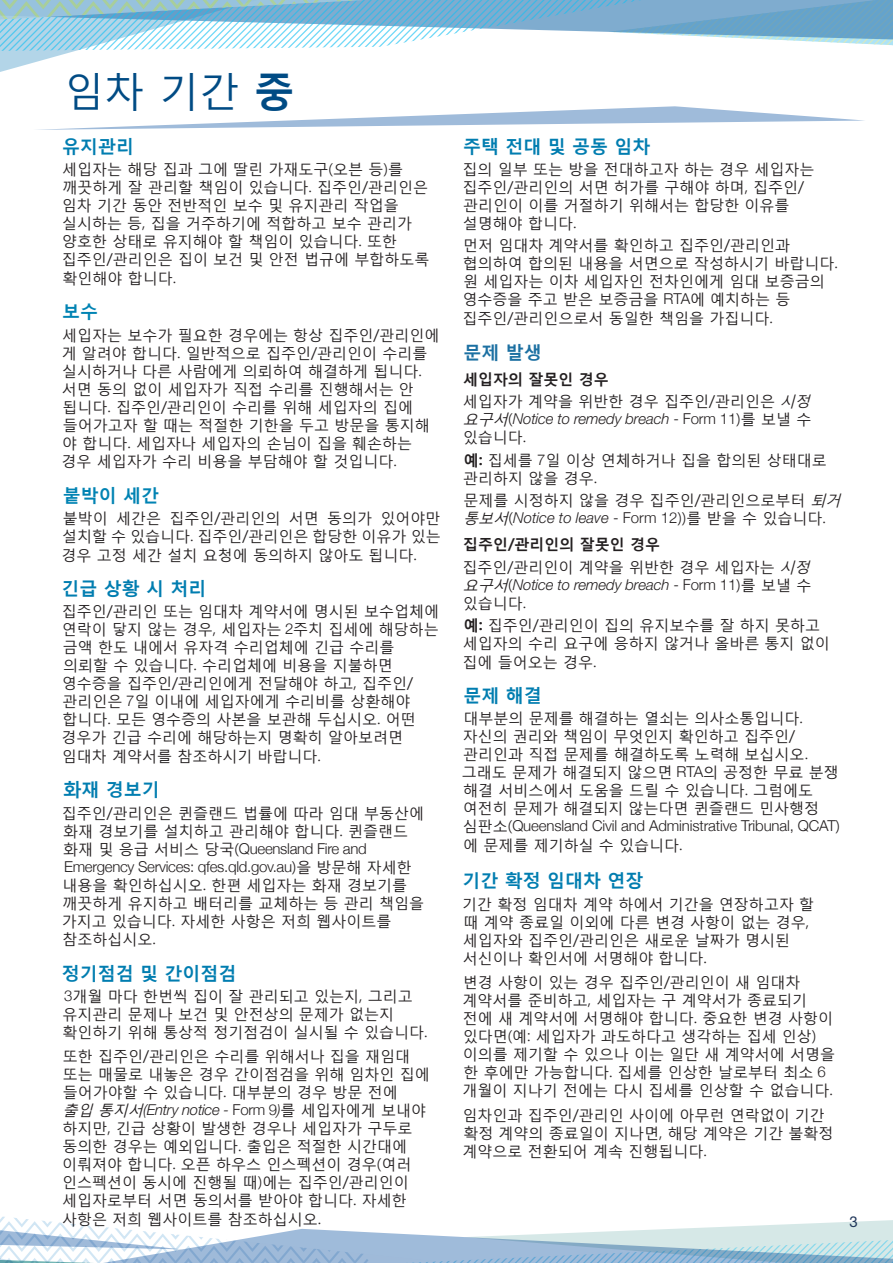
<style>
.page{position:relative;width:893px;height:1263px;background:#fff}
.page>*{position:absolute;margin:0;border:0;box-sizing:border-box;transform-origin:0 0}
.t1{font:40.5px "Malgun Gothic";color:#004b84}
.t2{font:700 18px "Malgun Gothic";color:#007db0}
.t3{font:700 18px "Malgun Gothic";color:#0083b3}
.t4{font:700 18px "Malgun Gothic";color:#1c70a2}
.t5{font:15px/18.1px "Malgun Gothic";color:#231f20}
.t6{font:italic 300 15px "Helvetica Neue";letter-spacing:-.01em;color:#231f20}
.t7{font:300 15px/18px "Helvetica Neue";letter-spacing:-.02em;color:#231f20}
.t8{font:15px "Helvetica Neue";color:#21385b}
.s1{font-weight:700}
.s2{font-family:"Helvetica Neue";font-weight:300}
.s3{font-family:"Malgun Gothic";font-weight:400}
.s4{font-style:normal}
.s5{font-family:"Malgun Gothic";font-weight:400;font-style:normal}
.s6{font-style:italic}
</style>
<div class="page">
<svg style="left:37px;top:106px;width:827px;height:24px"></svg>
<svg style="left:0;top:0;width:893px;height:72px"></svg>
<svg style="left:0;top:1216px;width:893px;height:47px"></svg>
<h1 class="t1" style="left:64px;top:66px;width:232px">임차 기간 <span class="s1">중</span></h1>
<p class="t2" style="left:62px;top:135px;width:74px">유지관리</p>
<p class="t5" style="left:62px;top:160px;width:369px">세입자는 해당 집과 그에 딸린 가재도구(오븐 등)를 깨끗하게 잘 관리할 책임이 있습니다. 집주인/관리인은 임차 기간 동안 전반적인 보수 및 유지관리 작업을 실시하는 등, 집을 거주하기에 적합하고 보수 관리가 양호한 상태로 유지해야 할 책임이 있습니다. 또한 집주인/관리인은 집이 보건 및 안전 법규에 부합하도록 확인해야 합니다.</p>
<p class="t3" style="left:62px;top:300px;width:37px">보수</p>
<p class="t5" style="left:62px;top:325px;width:379px">세입자는 보수가 필요한 경우에는 항상 집주인/관리인에 게 알려야 합니다. 일반적으로 집주인/관리인이 수리를 실시하거나 다른 사람에게 의뢰하여 해결하게 됩니다. 서면 동의 없이 세입자가 직접 수리를 진행해서는 안 됩니다. 집주인/관리인이 수리를 위해 세입자의 집에 들어가고자 할 때는 적절한 기한을 두고 방문을 통지해 야 합니다. 세입자나 세입자의 손님이 집을 훼손하는 경우 세입자가 수리 비용을 부담해야 할 것입니다.</p>
<p class="t3" style="left:63px;top:483px;width:98px">붙박이 세간</p>
<p class="t5" style="left:62px;top:509px;width:381px;text-align:justify">붙박이 세간은 집주인/관리인의 서면 동의가 있어야만 설치할 수 있습니다. 집주인/관리인은 합당한 이유가 있는 경우 고정 세간 설치 요청에 동의하지 않아도 됩니다.</p>
<p class="t2" style="left:61px;top:577px;width:147px">긴급 상황 시 처리</p>
<p class="t5" style="left:62px;top:602px;width:379px">집주인/관리인 또는 임대차 계약서에 명시된 보수업체에 연락이 닿지 않는 경우, 세입자는 <span class="s2">2</span>주치 집세에 해당하는 금액 한도 내에서 유자격 수리업체에 긴급 수리를 의뢰할 수 있습니다. 수리업체에 비용을 지불하면 영수증을 집주인/관리인에게 전달해야 하고, 집주인/ 관리인은 <span class="s2">7</span>일 이내에 세입자에게 수리비를 상환해야 합니다. 모든 영수증의 사본을 보관해 두십시오. 어떤 경우가 긴급 수리에 해당하는지 명확히 알아보려면 임대차 계약서를 참조하시기 바랍니다.</p>
<p class="t2" style="left:64px;top:778px;width:98px">화재 경보기</p>
<p class="t5" style="left:62px;top:803px;width:364px">집주인/관리인은 퀸즐랜드 법률에 따라 임대 부동산에 화재 경보기를 설치하고 관리해야 합니다. 퀸즐랜드</p>
<p class="t7" style="left:63px;top:839px;width:350px"><span class="s3">화재 및 응급 서비스 당국(</span>Queensland Fire and<br>Emergency Services: qfes.qld.gov.au<span class="s3">)을 방문해 자세한</span></p>
<p class="t5" style="left:62px;top:875px;width:364px">내용을 확인하십시오. 한편 세입자는 화재 경보기를 깨끗하게 유지하고 배터리를 교체하는 등 관리 책임을 가지고 있습니다. 자세한 사항은 저희 웹사이트를 참조하십시오.</p>
<p class="t2" style="left:62px;top:962px;width:176px">정기점검 및 간이점검</p>
<p class="t5" style="left:63px;top:987px;width:366px"><span class="s2">3</span>개월 마다 한번씩 집이 잘 관리되고 있는지, 그리고 유지관리 문제나 보건 및 안전상의 문제가 없는지 확인하기 위해 통상적 정기점검이 실시될 수 있습니다.</p>
<p class="t5" style="left:63px;top:1047px;width:369px">또한 집주인/관리인은 수리를 위해서나 집을 재임대 또는 매물로 내놓은 경우 간이점검을 위해 임차인 집에 들어가야할 수 있습니다. 대부분의 경우 방문 전에</p>
<p class="t6" style="left:63px;top:1101px;width:365px"><span class="s3">출입 통지서</span>(Entry notice - <span class="s4">Form 9</span>)<span class="s5">를 세입자에게 보내야</span></p>
<p class="t5" style="left:62px;top:1119px;width:352px">하지만, 긴급 상황이 발생한 경우나 세입자가 구두로 동의한 경우는 예외입니다. 출입은 적절한 시간대에 이뤄져야 합니다. 오픈 하우스 인스펙션이 경우(여러 인스펙션이 동시에 진행될 때)에는 집주인/관리인이 세입자로부터 서면 동의서를 받아야 합니다. 자세한 사항은 저희 웹사이트를 참조하십시오.</p>
<p class="t2" style="left:463px;top:135px;width:189px">주택 전대 및 공동 임차</p>
<p class="t5" style="left:463px;top:160px;width:353px">집의 일부 또는 방을 전대하고자 하는 경우 세입자는 집주인/관리인의 서면 허가를 구해야 하며, 집주인/ 관리인이 이를 거절하기 위해서는 합당한 이유를 설명해야 합니다.</p>
<p class="t5" style="left:462px;top:236px;width:377px">먼저 임대차 계약서를 확인하고 집주인/관리인과 협의하여 합의된 내용을 서면으로 작성하시기 바랍니다. 원 세입자는 이차 세입자인 전차인에게 임대 보증금의 영수증을 주고 받은 보증금을 <span class="s2">RTA</span>에 예치하는 등 집주인/관리인으로서 동일한 책임을 가집니다.</p>
<p class="t4" style="left:463px;top:340px;width:80px">문제 발생</p>
<p class="t5" style="left:463px;top:368px;width:354px;line-height:22.2px"><span class="s1">세입자의 잘못인 경우<br></span>세입자가 계약을 위반한 경우 집주인/관리인은 <span class="s6">시정</span></p>
<p class="t6" style="left:463px;top:410px;width:350px"><span class="s3">요구서</span><span class="s5">(</span>Notice to remedy breach <span class="s4">- Form 11</span><span class="s5">)를 보낼 수</span></p>
<p class="t5" style="left:463px;top:426px;width:366px;line-height:22.2px">있습니다.<br><span class="s1">예:</span> 집세를 <span class="s2">7</span>일 이상 연체하거나 집을 합의된 상태대로</p>
<p class="t5" style="left:463px;top:466px;width:384px;line-height:22.2px">관리하지 않을 경우.<br>문제를 시정하지 않을 경우 집주인/관리인으로부터 <span class="s6">퇴거</span></p>
<p class="t6" style="left:463px;top:508px;width:364px"><span class="s3">통보서</span><span class="s5">(</span>Notice to leave <span class="s4">- Form 12</span><span class="s5">))를 받을 수 있습니다.</span></p>
<p class="t5" style="left:463px;top:533px;width:354px;line-height:22.2px"><span class="s1">집주인/관리인의 잘못인 경우<br></span>집주인/관리인이 계약을 위반한 경우 세입자는 <span class="s6">시정</span></p>
<p class="t6" style="left:463px;top:575px;width:350px"><span class="s3">요구서</span><span class="s5">(</span>Notice to remedy breach <span class="s4">- Form 11</span><span class="s5">)를 보낼 수</span></p>
<p class="t5" style="left:463px;top:591px;width:359px;line-height:22.2px">있습니다.<br><span class="s1">예:</span> 집주인/관리인이 집의 유지보수를 잘 하지 못하고</p>
<p class="t5" style="left:463px;top:633px;width:369px;line-height:18.8px">세입자의 수리 요구에 응하지 않거나 올바른 통지 없이 집에 들어오는 경우.</p>
<p class="t2" style="left:463px;top:684px;width:80px">문제 해결</p>
<p class="t5" style="left:462px;top:709px;width:379px">대부분의 문제를 해결하는 열쇠는 의사소통입니다. 자신의 권리와 책임이 무엇인지 확인하고 집주인/ 관리인과 직접 문제를 해결하도록 노력해 보십시오. 그래도 문제가 해결되지 않으면 <span class="s2">RTA</span>의 공정한 무료 분쟁 해결 서비스에서 도움을 드릴 수 있습니다. 그럼에도 여전히 문제가 해결되지 않는다면 퀸즐랜드 민사행정</p>
<p class="t7" style="left:463px;top:816px;width:379px"><span class="s3">심판소(</span>Queensland Civil and Administrative Tribunal, QCAT<span class="s3">)</span></p>
<p class="t5" style="left:463px;top:836px;width:221px">에 문제를 제기하실 수 있습니다.</p>
<p class="t2" style="left:463px;top:869px;width:183px">기간 확정 임대차 연장</p>
<p class="t5" style="left:462px;top:894px;width:353px">기간 확정 임대차 계약 하에서 기간을 연장하고자 할 때 계약 종료일 이외에 다른 변경 사항이 없는 경우, 세입자와 집주인/관리인은 새로운 날짜가 명시된 서신이나 확인서에 서명해야 합니다.</p>
<p class="t5" style="left:462px;top:973px;width:374px">변경 사항이 있는 경우 집주인/관리인이 새 임대차 계약서를 준비하고, 세입자는 구 계약서가 종료되기 전에 새 계약서에 서명해야 합니다. 중요한 변경 사항이 있다면(예: 세입자가 과도하다고 생각하는 집세 인상) 이의를 제기할 수 있으나 이는 일단 새 계약서에 서명을 한 후에만 가능합니다. 집세를 인상한 날로부터 최소 <span class="s2">6 </span>개월이 지나기 전에는 다시 집세를 인상할 수 없습니다.</p>
<p class="t5" style="left:462px;top:1105px;width:373px">임차인과 집주인/관리인 사이에 아무런 연락없이 기간 확정 계약의 종료일이 지나면, 해당 계약은 기간 불확정 계약으로 전환되어 계속 진행됩니다.</p>
<p class="t8" style="left:849px;top:1213px;width:10px">3</p>
</div>
